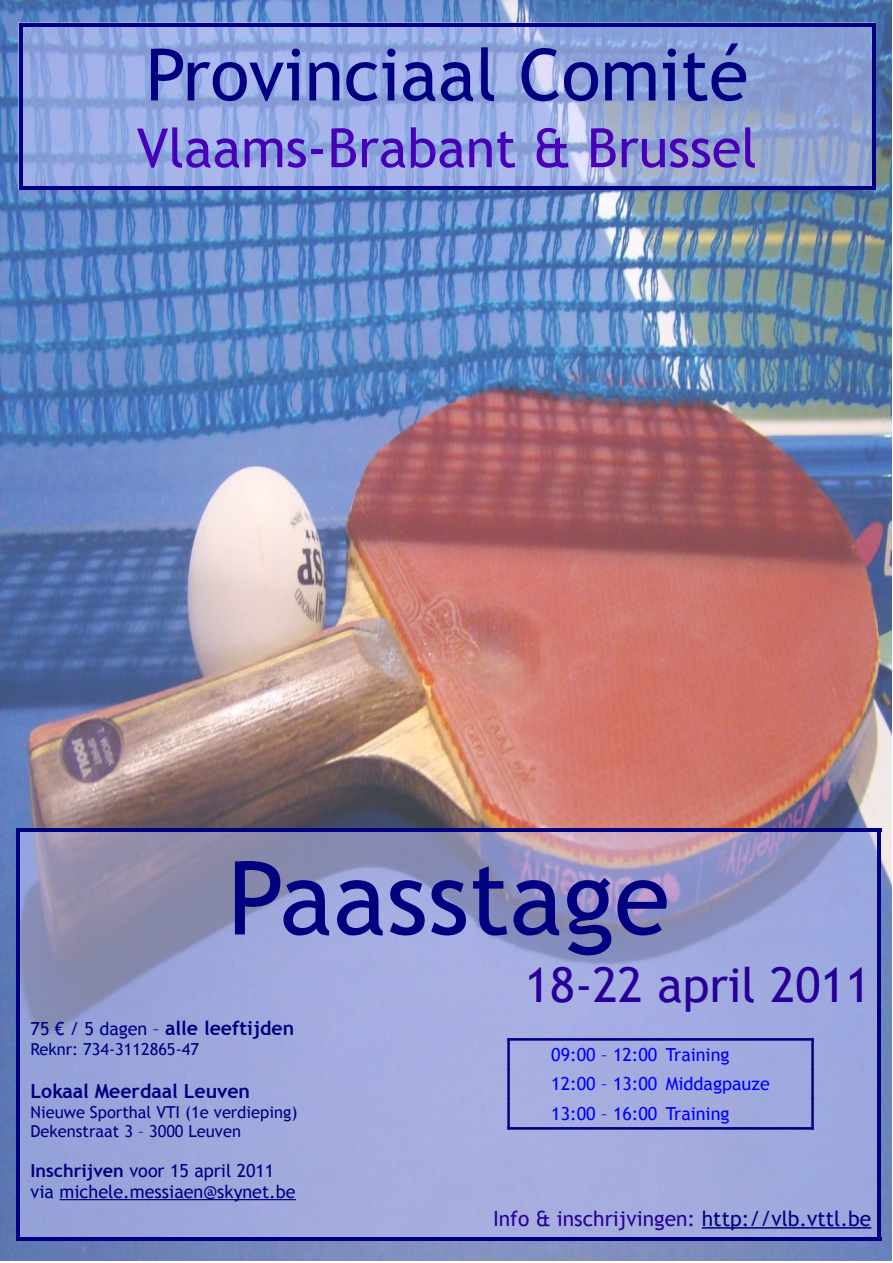
<style>
.page{position:relative;width:893px;height:1263px;background:#fff}
.page>*{position:absolute;margin:0;border:0;box-sizing:border-box;transform-origin:0 0}
.t1{font:102px "Trebuchet MS";color:#000080}
.t2{font:72px "Trebuchet MS";color:#000080}
.t3{font:54px "Trebuchet MS";color:#4700b8}
.t4{font:48px "Trebuchet MS";color:#280099}
.t5{font:21px "Trebuchet MS";color:#280099}
.t6{font:700 19.5px "Trebuchet MS";color:#000080}
.t7{font:18px/29.2px "Trebuchet MS";color:#00f}
.t8{font:18px/21px "Trebuchet MS";color:#000080}
.t9{font:16.5px/19px "Trebuchet MS";color:#000080}
.s1{font-weight:400;font-size:18px}
.s2{font-weight:700}
.s3{color:#000080}
</style>
<div class="page">
<img style="left:0;top:1px;width:892px;height:1259px">
<div style="left:16px;top:828px;width:865px;height:412px;background:#ccf;opacity:.5"></div>
<div style="left:508px;top:1038px;width:153px;height:2px;background:#000080;border:1px solid #000080"></div>
<div style="left:661px;top:1038px;width:152px;height:2px;background:#000080;border:1px solid #000080"></div>
<div style="left:508px;top:1127px;width:153px;height:2px;background:#000080;border:1px solid #000080"></div>
<div style="left:661px;top:1127px;width:152px;height:2px;background:#000080;border:1px solid #000080"></div>
<hr style="left:508px;top:1038px;width:1px;height:31px;background:#000080">
<svg style="left:508px;top:1069px;width:1px;height:29px"></svg>
<hr style="left:508px;top:1098px;width:1px;height:31px;background:#000080">
<hr style="left:812px;top:1038px;width:1px;height:31px;background:#000080">
<svg style="left:812px;top:1069px;width:1px;height:29px"></svg>
<hr style="left:812px;top:1098px;width:1px;height:31px;background:#000080">
<hr style="left:60px;top:1199px;width:236px;height:1px;background:#000080">
<hr style="left:702px;top:1227px;width:169px;height:1px;background:#000080">
<hr style="left:16px;top:828px;width:4px;height:412px;background:#000080">
<hr style="left:878px;top:828px;width:3px;height:412px;background:#000080">
<hr style="left:16px;top:828px;width:865px;height:4px;background:#000080">
<hr style="left:16px;top:1237px;width:865px;height:3px;background:#000080">
<div style="left:19px;top:23px;width:856px;height:166px;background:#ccf;opacity:.5"></div>
<hr style="left:19px;top:23px;width:3px;height:166px;background:#000080">
<hr style="left:872px;top:23px;width:3px;height:166px;background:#000080">
<hr style="left:19px;top:23px;width:856px;height:3px;background:#000080">
<hr style="left:19px;top:186px;width:856px;height:3px;background:#000080">
<h2 class="t2" style="left:146px;top:33px;width:604px">Provinciaal Comité</h2>
<h3 class="t3" style="left:137px;top:117px;width:622px">Vlaams-Brabant &amp; Brussel</h3>
<h1 class="t1" style="left:227px;top:839px;width:444px">Paasstage</h1>
<h3 class="t4" style="left:525px;top:957px;width:347px">18-22 april 2011</h3>
<p class="t6" style="left:31px;top:1017px;width:265px"><span class="s1">75 € / 5 dagen –</span> alle leeftijden</p>
<p class="t9" style="left:31px;top:1040px;width:170px">Reknr: 734-3112865-47</p>
<p class="t6" style="left:31px;top:1080px;width:221px">Lokaal Meerdaal Leuven</p>
<p class="t9" style="left:31px;top:1102px;width:268px">Nieuwe Sporthal VTI (1e verdieping)<br>Dekenstraat 3 – 3000 Leuven</p>
<p class="t8" style="left:31px;top:1160px;width:267px"><span class="s2">Inschrijven</span> voor 15 april 2011 via michele.messiaen@skynet.be</p>
<p class="t7" style="left:551px;top:1040px;width:220px">09:00 – 12:00 Training<br>12:00 – 13:00 Middagpauze<br>13:00 – 16:00 Training</p>
<p class="t5" style="left:493px;top:1206px;width:380px">Info &amp; inschrijvingen: <span class="s3">http://vlb.vttl.be</span></p>
</div>
